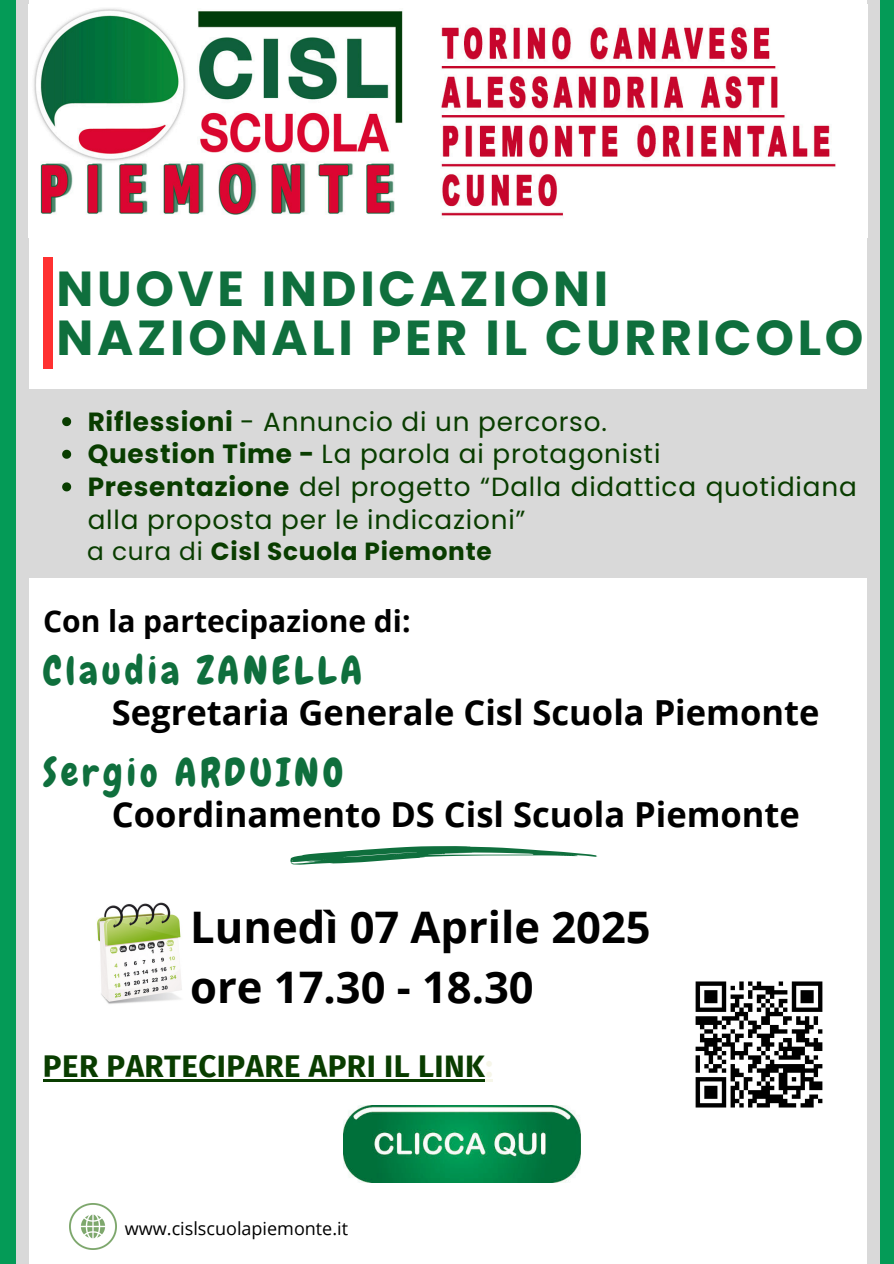
<style>
.page{position:relative;width:894px;height:1264px;background:#fff}
.page>*{position:absolute;margin:0;border:0;box-sizing:border-box;transform-origin:0 0}
.t1{font:700 49.05px/49.5px "Poppins";letter-spacing:.075em;color:#0f6f3d}
.t2{font:700 43.5px/60.8px "Open Sans";color:#000}
.t3{font:39px "Chewy";letter-spacing:.105em;color:#0f6f3d}
.t4{font:700 34.5px "Open Sans";color:#000}
.t5{font:700 31.2px "Fira Sans";letter-spacing:.015em;color:#093d00}
.t6{font:700 30px "Open Sans";color:#000}
.t7{font:26.25px/32.7px "Poppins";letter-spacing:.03em;color:#093d00}
.t8{font:700 24.75px "Poppins";letter-spacing:.03em;color:#093d00}
.t9{font:18px "Open Sans";color:#000}
.s1{font-weight:700}
.s2{font-weight:400}
.s3{color:#f6f6e9}
</style>
<div class="page">
<div style="left:0;top:0;width:28px;height:1263px;background:#d9d9d9"></div>
<div style="left:0;top:0;width:16px;height:1263px;background:#049b57"></div>
<div style="left:867px;top:0;width:26px;height:1263px;background:#d9d9d9"></div>
<div style="left:879px;top:0;width:14px;height:1263px;background:#049b57"></div>
<div style="left:43px;top:257px;width:9px;height:111px;background:#ff3131"></div>
<img style="left:97px;top:902px;width:85px;height:102px">
<img style="left:33px;top:8px;width:803px;height:208px">
<svg style="left:290px;top:846px;width:307px;height:18px"></svg>
<img style="left:695px;top:981px;width:128px;height:127px">
<img style="left:70px;top:1203px;width:46px;height:46px">
<img style="left:343px;top:1105px;width:237px;height:77px">
<hr style="left:43px;top:1078px;width:442px;height:3px;background:#093d00">
<svg style="left:485px;top:1079px;width:8px;height:2px"></svg>
<div style="left:28px;top:389px;width:839px;height:188px;background:#d9d9d9"></div>
<svg style="left:62px;top:417px;width:9px;height:9px"></svg>
<svg style="left:62px;top:450px;width:9px;height:9px"></svg>
<svg style="left:62px;top:482px;width:9px;height:9px"></svg>
<p class="t1" style="left:57px;top:264px;width:808px">NUOVE INDICAZIONI<br>NAZIONALI PER IL CURRICOLO</p>
<h3 class="t7" style="left:88px;top:405px;width:520px"><span class="s1">Riflessioni</span> - Annuncio di un percorso.</h3>
<h5 class="t7" style="left:88px;top:438px;width:574px"><span class="s1">Question Time -</span> La parola ai protagonisti</h5>
<p class="t7" style="left:88px;top:470px;width:770px"><span class="s1">Presentazione</span> del progetto “Dalla didattica quotidiana alla proposta per le indicazioni”</p>
<p class="t8" style="left:87px;top:534px;width:406px"><span class="s2">a cura di</span> Cisl Scuola Piemonte</p>
<p class="t6" style="left:43px;top:600px;width:369px">Con la partecipazione di:</p>
<p class="t3" style="left:43px;top:646px;width:320px">Claudia ZANELLA</p>
<p class="t4" style="left:112px;top:688px;width:708px">Segretaria Generale Cisl Scuola Piemonte</p>
<h6 class="t3" style="left:43px;top:748px;width:302px">Sergio ARDUINO</h6>
<h3 class="t4" style="left:112px;top:789px;width:689px">Coordinamento DS Cisl Scuola Piemonte</h3>
<h1 class="t2" style="left:190px;top:895px;width:462px">Lunedì 07 Aprile 2025 ore 17.30 - 18.30</h1>
<p class="t5" style="left:43px;top:1047px;width:451px">PER PARTECIPARE APRI IL LINK<span class="s3">:</span></p>
<h5 class="t9" style="left:125px;top:1216px;width:225px">www.cislscuolapiemonte.it</h5>
</div>
